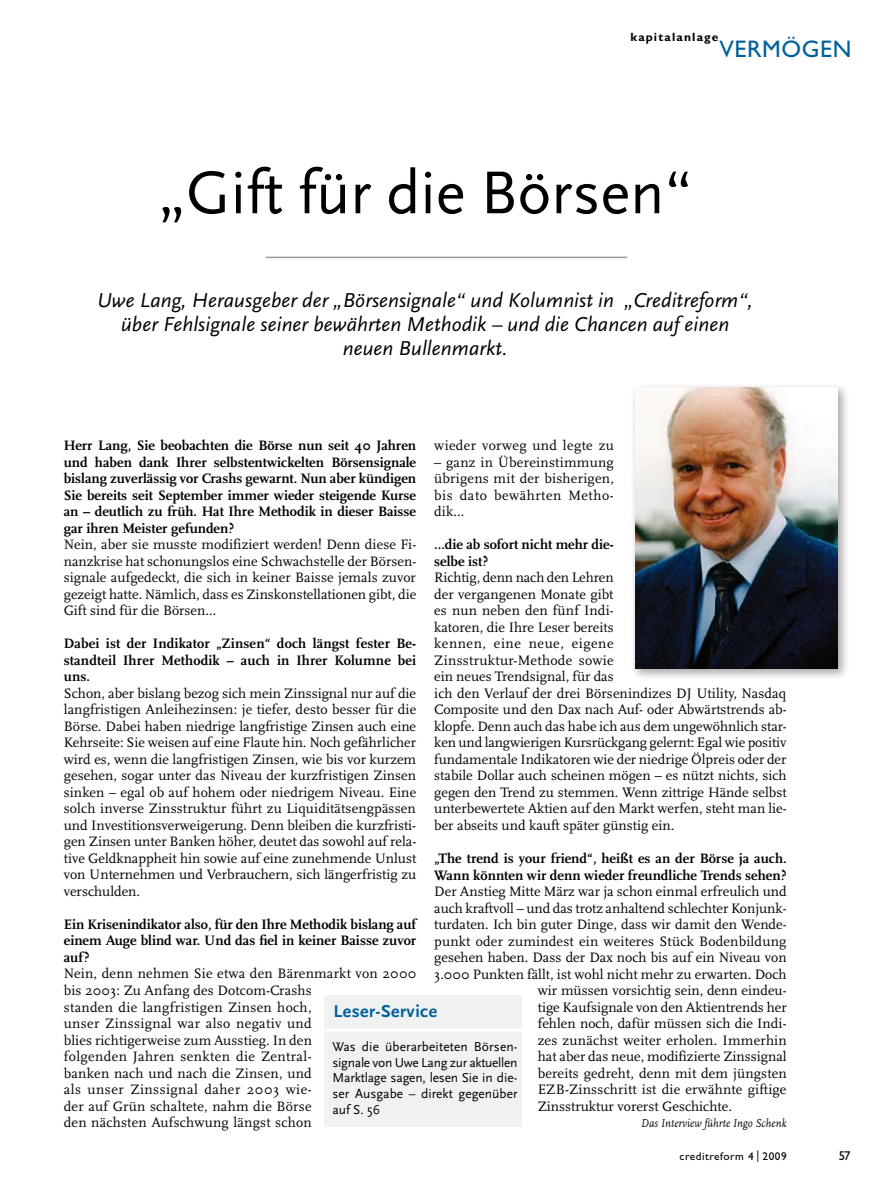
<style>
.page{position:relative;width:893px;height:1191px;background:#fff}
.page>*{position:absolute;margin:0;border:0;box-sizing:border-box;transform-origin:0 0}
.t1{font:63px "Scala Sans";color:#000}
.t2{font:24px "Gill Sans Std";letter-spacing:.025em;color:#00609c}
.t3{font:italic 21px/24px "Scala Sans LF";letter-spacing:.005em;color:#000;text-align:center}
.t4{font:700 18px "Scala Sans";letter-spacing:.025em;color:#00609c}
.t5{font:14.25px/16.5px "Scala";color:#000;text-align:justify}
.t6{font:700 14.25px/16.5px "Scala";color:#000;text-align:justify}
.t7{font:14.25px "Scala";letter-spacing:.025em;color:#000}
.t8{font:13.5px/15.8px "Scala Sans";color:#000;text-align:justify}
.t9{font:12.75px "Gill Sans Std";color:#000}
.t10{font:italic 12px "Scala";letter-spacing:.01em;color:#000;scale:.9 1}
.t11{font:700 12px "Gill Sans Std";letter-spacing:.1em;color:#000}
.t12{font:11.25px "Gill Sans Std";letter-spacing:.05em;color:#000}
</style>
<div class="page">
<div style="left:325px;top:995px;width:197px;height:132px;background:#f0f1f1"></div>
<hr style="left:325px;top:1028px;width:200px;height:3px;background:#fff">
<div style="left:629px;top:382px;width:220px;height:298px;background:#000;opacity:.35"></div>
<img style="left:635px;top:387px;width:203px;height:281px">
<hr style="left:266px;top:257px;width:361px;height:1px;background:#9c9d9f">
<p class="t11" style="left:630px;top:30px;width:89px">kapitalanlage</p>
<h2 class="t2" style="left:719px;top:35px;width:134px">VERMÖGEN</h2>
<h1 class="t1" style="left:158px;top:155px;width:535px">„Gift für die Börsen“</h1>
<h3 class="t3" style="left:97px;top:288px;width:658px">Uwe Lang, Herausgeber der „Börsensignale“ und Kolumnist in „Creditreform“, über Fehlsignale seiner bewährten Methodik – und die Chancen auf einen neuen Bullenmarkt.</h3>
<p class="t6" style="left:64px;top:437px;width:354px">Herr Lang, Sie beobachten die Börse nun seit 40 Jahren und haben dank Ihrer selbstentwickelten Börsensignale bislang zuverlässig vor Crashs gewarnt. Nun aber kündigen Sie bereits seit September immer wieder steigende Kurse an – deutlich zu früh. Hat Ihre Methodik in dieser Baisse gar ihren Meister gefunden?</p>
<p class="t5" style="left:64px;top:536px;width:354px">Nein, aber sie musste modifiziert werden! Denn diese Fi&shy;nanzkrise hat schonungslos eine Schwachstelle der Börsen&shy;signale aufgedeckt, die sich in keiner Baisse jemals zuvor gezeigt hatte. Nämlich, dass es Zinskonstellationen gibt, die Gift sind für die Börsen…</p>
<p class="t6" style="left:64px;top:635px;width:354px">Dabei ist der Indikator „Zinsen“ doch längst fester Be&shy;standteil Ihrer Methodik – auch in Ihrer Kolumne bei uns.</p>
<p class="t5" style="left:64px;top:685px;width:354px">Schon, aber bislang bezog sich mein Zinssignal nur auf die langfristigen Anleihezinsen: je tiefer, desto besser für die Börse. Dabei haben niedrige langfristige Zinsen auch eine Kehrseite: Sie weisen auf eine Flaute hin. Noch gefährlicher wird es, wenn die langfristigen Zinsen, wie bis vor kurzem gesehen, sogar unter das Niveau der kurzfristigen Zinsen sinken – egal ob auf hohem oder niedrigem Niveau. Eine solch inverse Zinsstruktur führt zu Liquiditätsengpässen und Investitionsverweigerung. Denn bleiben die kurzfristi&shy;gen Zinsen unter Banken höher, deutet das sowohl auf rela&shy;tive Geldknappheit hin sowie auf eine zunehmende Unlust von Unternehmen und Verbrauchern, sich längerfristig zu verschulden.</p>
<p class="t6" style="left:64px;top:916px;width:354px">Ein Krisenindikator also, für den Ihre Methodik bislang auf einem Auge blind war. Und das fiel in keiner Baisse zuvor auf?</p>
<p class="t5" style="left:64px;top:965px;width:354px;text-align:left">Nein, denn nehmen Sie etwa den Bärenmarkt von 2000 bis 2003: Zu Anfang des Dotcom-Crashs<br>standen die langfristigen Zinsen hoch,<br>unser Zinssignal war also negativ und<br>blies richtigerweise zum Ausstieg. In den<br>folgenden Jahren senkten die Zentral-<br>banken nach und nach die Zinsen, und<br>als unser Zinssignal daher 2003 wie-<br>der auf Grün schaltete, nahm die Börse<br>den nächsten Aufschwung längst schon</p>
<p class="t7" style="left:434px;top:437px;width:181px">wieder vorweg und legte zu</p>
<p class="t5" style="left:434px;top:454px;width:181px">– ganz in Übereinstimmung übrigens mit der bisherigen, bis dato bewährten Metho&shy;dik…</p>
<p class="t6" style="left:434px;top:536px;width:181px">…die ab sofort nicht mehr die&shy;selbe ist?</p>
<p class="t5" style="left:434px;top:569px;width:354px;text-align:left">Richtig, denn nach den Lehren<br>der vergangenen Monate gibt<br>es nun neben den fünf Indi-<br>katoren, die Ihre Leser bereits<br>kennen, eine neue, eigene<br>Zinsstruktur-Methode sowie<br>ein neues Trendsignal, für das<br>ich den Verlauf der drei Börsenindizes DJ Utility, Nasdaq Composite und den Dax nach Auf- oder Abwärtstrends ab&shy;klopfe. Denn auch das habe ich aus dem ungewöhnlich star&shy;ken und langwierigen Kursrückgang gelernt: Egal wie positiv fundamentale Indikatoren wie der niedrige Ölpreis oder der stabile Dollar auch scheinen mögen – es nützt nichts, sich gegen den Trend zu stemmen. Wenn zittrige Hände selbst unterbewertete Aktien auf den Markt werfen, steht man lie&shy;ber abseits und kauft später günstig ein.</p>
<p class="t6" style="left:434px;top:850px;width:354px">„The trend is your friend“, heißt es an der Börse ja auch.<br>Wann könnten wir denn wieder freundliche Trends sehen?</p>
<p class="t5" style="left:434px;top:883px;width:354px">Der Anstieg Mitte März war ja schon einmal erfreulich und</p>
<p class="t5" style="left:434px;top:899px;width:354px">auch kraftvoll – und das trotz anhaltend schlechter Konjunk-</p>
<p class="t5" style="left:434px;top:916px;width:354px">turdaten. Ich bin guter Dinge, dass wir damit den Wende-</p>
<p class="t5" style="left:434px;top:932px;width:354px">punkt oder zumindest ein weiteres Stück Bodenbildung</p>
<p class="t5" style="left:434px;top:949px;width:354px">gesehen haben. Dass der Dax noch bis auf ein Niveau von</p>
<p class="t5" style="left:434px;top:965px;width:354px">3.000 Punkten fällt, ist wohl nicht mehr zu erwarten. Doch</p>
<p class="t5" style="left:538px;top:982px;width:250px">wir müssen vorsichtig sein, denn eindeu-</p>
<p class="t5" style="left:538px;top:998px;width:250px">tige Kaufsignale von den Aktientrends her</p>
<p class="t5" style="left:538px;top:1015px;width:250px">fehlen noch, dafür müssen sich die Indi-</p>
<p class="t5" style="left:538px;top:1031px;width:251px">zes zunächst weiter erholen. Immerhin</p>
<p class="t5" style="left:538px;top:1048px;width:250px">hat aber das neue, modifizierte Zinssignal</p>
<p class="t5" style="left:538px;top:1064px;width:251px">bereits gedreht, denn mit dem jüngsten</p>
<p class="t5" style="left:538px;top:1081px;width:250px">EZB-Zinsschritt ist die erwähnte giftige</p>
<p class="t5" style="left:538px;top:1097px;width:196px">Zinsstruktur vorerst Geschichte.</p>
<p class="t10" style="left:641px;top:1116px;width:163px">Das Interview führte Ingo Schenk</p>
<p class="t4" style="left:334px;top:1000px;width:105px">Leser-Service</p>
<p class="t8" style="left:333px;top:1038px;width:187px">Was die überarbeiteten Börsen&shy;signale von Uwe Lang zur aktuellen Marktlage sagen, lesen Sie in die&shy;ser Ausgabe – direkt gegenüber auf S. 56</p>
<p class="t12" style="left:680px;top:1149px;width:109px">creditreform 4 | 2009</p>
<p class="t9" style="left:839px;top:1148px;width:13px">57</p>
</div>
